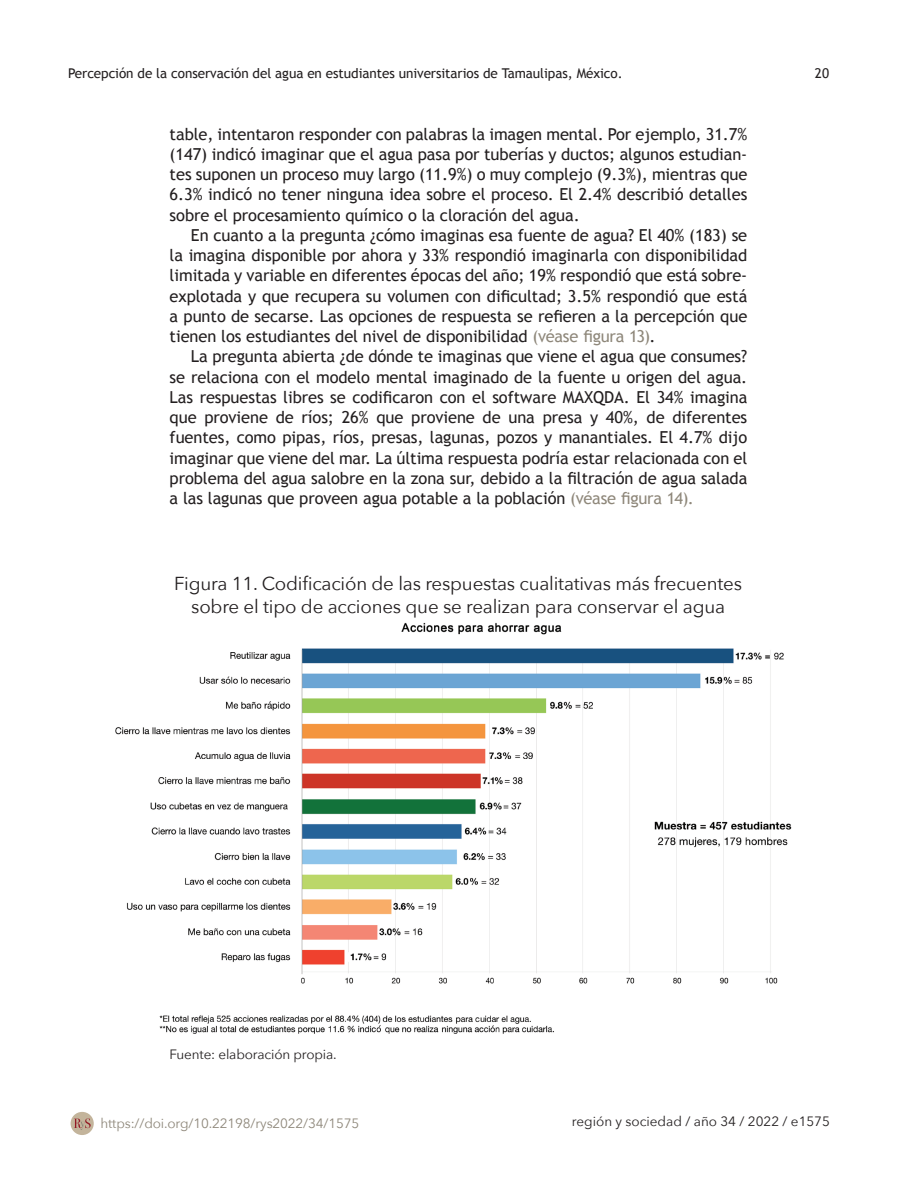
<style>
.page{position:relative;width:918px;height:1188px;background:#fff}
.page>*{position:absolute;margin:0;border:0;box-sizing:border-box;transform-origin:0 0}
.t1{font:18.75px/22.5px "Avenir Next";letter-spacing:-.01em;color:#231f20;text-align:center}
.t2{font:16.5px/20.2px "Trebuchet MS";letter-spacing:-.005em;color:#231f20;text-align:justify}
.t3{font:13.5px "Trebuchet MS";letter-spacing:-.005em;color:#231f20}
.t4{font:13.5px "Avenir Next";letter-spacing:-.005em;color:#231f20}
.t5{font:13.5px "Avenir Next";letter-spacing:-.01em;color:#8e877a}
.s1{color:#8e877a}
</style>
<div class="page">
<div style="left:71px;top:1112px;width:23px;height:23px;background:#c3b49b;border-radius:50%"></div>
<svg style="left:74px;top:1118px;width:17px;height:12px"></svg>
<img style="left:115px;top:622px;width:677px;height:412px">
<p class="t3" style="left:68px;top:65px;width:556px">Percepción de la conservación del agua en estudiantes universitarios de Tamaulipas, México.</p>
<p class="t3" style="left:815px;top:65px;width:16px">20</p>
<p class="t2" style="left:170px;top:124px;width:579px">table, intentaron responder con palabras la imagen mental. Por ejemplo, 31.7% (147) indicó imaginar que el agua pasa por tuberías y ductos; algunos estudian&shy;tes suponen un proceso muy largo (11.9%) o muy complejo (9.3%), mientras que 6.3% indicó no tener ninguna idea sobre el proceso. El 2.4% describió detalles sobre el procesamiento químico o la cloración del agua.</p>
<p class="t2" style="left:170px;top:225px;width:579px;text-indent:21px">En cuanto a la pregunta ¿cómo imaginas esa fuente de agua? El 40% (183) se la imagina disponible por ahora y 33% respondió imaginarla con disponibilidad limitada y variable en diferentes épocas del año; 19% respondió que está sobre&shy;explotada y que recupera su volumen con dificultad; 3.5% respondió que está a punto de secarse. Las opciones de respuesta se refieren a la percepción que tienen los estudiantes del nivel de disponibilidad <span class="s1">(véase figura 13)</span>.</p>
<p class="t2" style="left:170px;top:347px;width:579px;text-indent:21px">La pregunta abierta ¿de dónde te imaginas que viene el agua que consumes? se relaciona con el modelo mental imaginado de la fuente u origen del agua.<br>Las respuestas libres se codificaron con el software MAXQDA. El 34% imagina que proviene de ríos; 26% que proviene de una presa y 40%, de diferentes fuentes, como pipas, ríos, presas, lagunas, pozos y manantiales. El 4.7% dijo imaginar que viene del mar. La última respuesta podría estar relacionada con el problema del agua salobre en la zona sur, debido a la filtración de agua salada a las lagunas que proveen agua potable a la población <span class="s1">(véase figura 14).</span></p>
<p class="t1" style="left:174px;top:572px;width:569px">Figura 11. Codificación de las respuestas cualitativas más frecuentes sobre el tipo de acciones que se realizan para conservar el agua</p>
<p class="t4" style="left:170px;top:1043px;width:169px">Fuente: elaboración propia.</p>
<p class="t5" style="left:101px;top:1112px;width:260px">https://doi.org/10.22198/rys2022/34/1575</p>
<p class="t4" style="left:572px;top:1110px;width:260px">región y sociedad / año 34 / 2022 / e1575</p>
</div>
